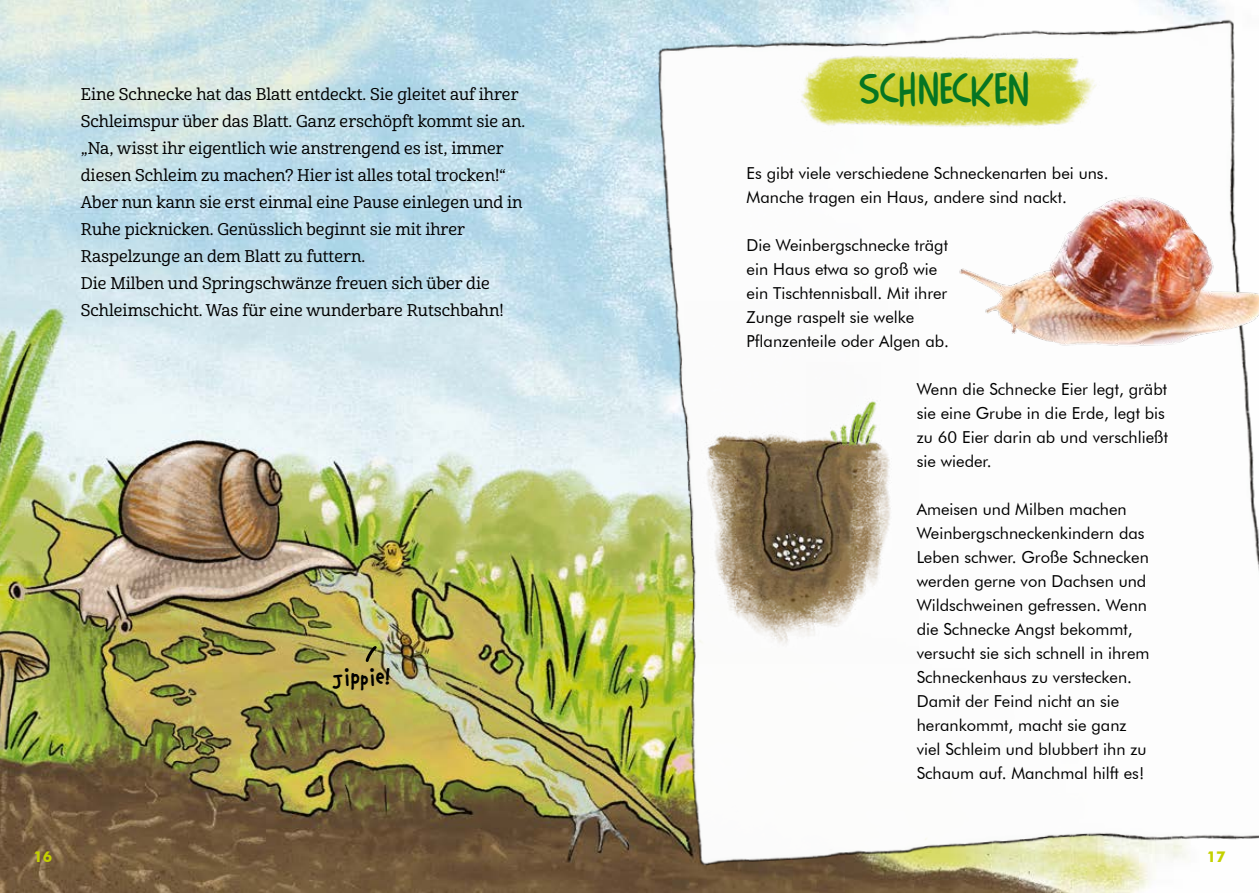
<style>
.page{position:relative;width:1259px;height:893px;background:#fff}
.page>*{position:absolute;margin:0;border:0;box-sizing:border-box;transform-origin:0 0}
.t1{font:45px "Comics Car Toon";color:#057523}
.t2{font:700 21px "Chauncy Pro";letter-spacing:.02em;color:#000}
.t3{font:16.5px/24px "Futura BT";color:#000}
.t4{font:16.5px/27px "Cabrito Nor Med";color:#000}
.t5{font:700 15px "Futura BT";color:#c4d100}
</style>
<div class="page">
<img style="left:0;top:0;width:609px;height:893px">
<img style="left:609px;top:0;width:650px;height:893px">
<img style="left:758px;top:34px;width:373px;height:118px">
<svg style="left:364px;top:643px;width:15px;height:21px"></svg>
<img style="left:911px;top:117px;width:348px;height:280px">
<img style="left:684px;top:302px;width:234px;height:361px">
<img style="left:806px;top:362px;width:74px;height:92px">
<p class="t4" style="left:81px;top:81px;width:446px">Eine Schnecke hat das Blatt entdeckt. Sie gleitet auf ihrer Schleimspur über das Blatt. Ganz erschöpft kommt sie an. „Na, wisst ihr eigentlich wie anstrengend es ist, immer diesen Schleim zu machen? Hier ist alles total trocken!“ Aber nun kann sie erst einmal eine Pause einlegen und in Ruhe picknicken. Genüsslich beginnt sie mit ihrer Raspelzunge an dem Blatt zu futtern.<br>Die Milben und Springschwänze freuen sich über die Schleimschicht. Was für eine wunderbare Rutschbahn!</p>
<p class="t2" style="left:333px;top:665px;width:59px">Jippie!</p>
<h1 class="t1" style="left:859px;top:68px;width:172px">schnecken</h1>
<p class="t3" style="left:746px;top:161px;width:363px">Es gibt viele verschiedene Schneckenarten bei uns.<br>Manche tragen ein Haus, andere sind nackt.</p>
<p class="t3" style="left:746px;top:233px;width:204px">Die Weinbergschnecke trägt ein Haus etwa so groß wie ein Tischtennisball. Mit ihrer<br>Zunge raspelt sie welke<br>Pflanzenteile oder Algen ab.</p>
<p class="t3" style="left:916px;top:377px;width:253px">Wenn die Schnecke Eier legt, gräbt sie eine Grube in die Erde, legt bis zu 60 Eier darin ab und verschließt sie wieder.</p>
<p class="t3" style="left:916px;top:497px;width:234px">Ameisen und Milben machen<br>Weinbergschneckenkindern das<br>Leben schwer. Große Schnecken werden gerne von Dachsen und<br>Wildschweinen gefressen. Wenn die Schnecke Angst bekommt, versucht sie sich schnell in ihrem<br>Schneckenhaus zu verstecken.<br>Damit der Feind nicht an sie herankommt, macht sie ganz viel Schleim und blubbert ihn zu<br>Schaum auf. Manchmal hilft es!</p>
<p class="t5" style="left:34px;top:847px;width:20px">16</p>
<p class="t5" style="left:1206px;top:847px;width:20px">17</p>
</div>
